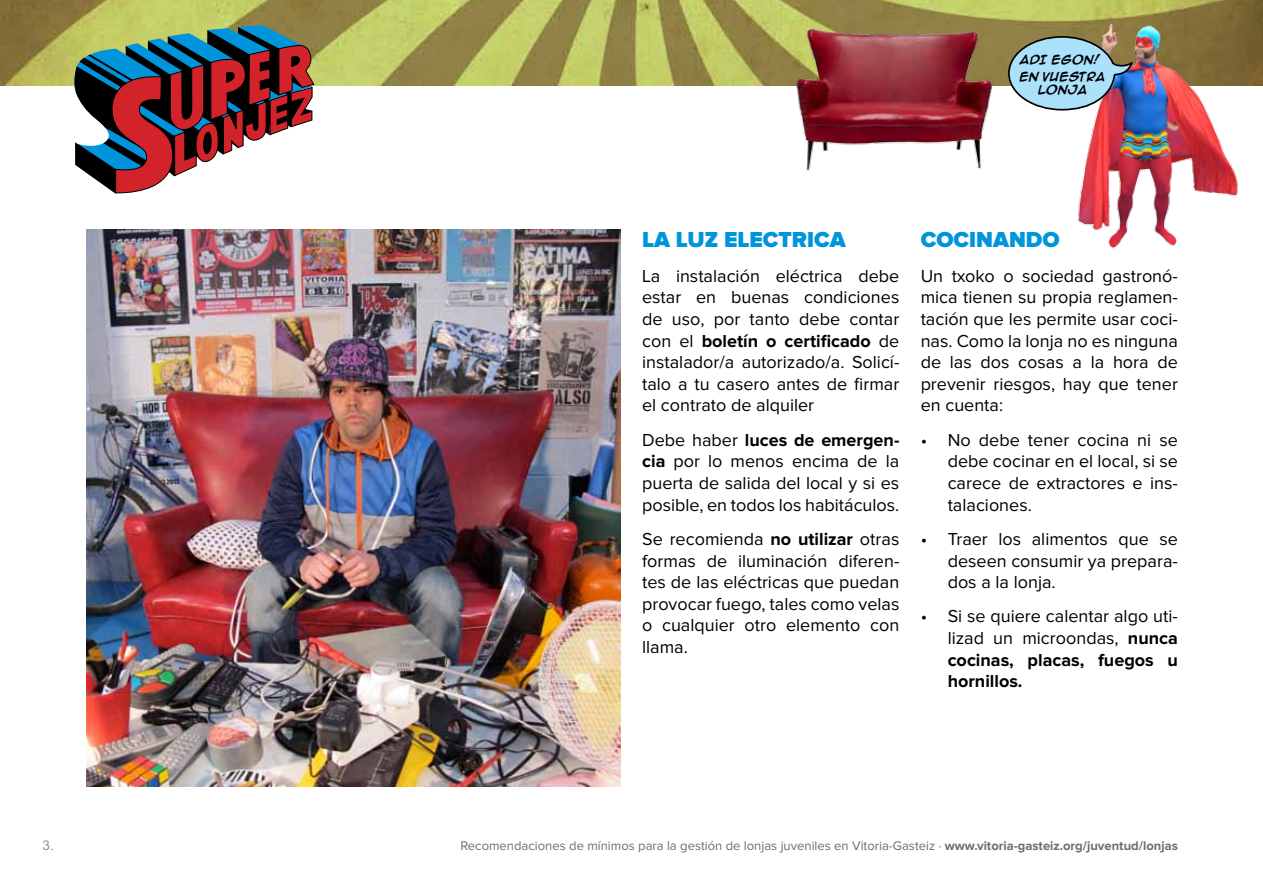
<style>
.page{position:relative;width:1263px;height:893px;background:#fff}
.page>*{position:absolute;margin:0;border:0;box-sizing:border-box;transform-origin:0 0}
.t1{font:900 22.5px "Proxima Nova";color:#0095da}
.t2{font:18px/21.6px "Proxima Nova";color:#000;text-align:justify}
.t3{font:13.5px "Arial";color:#939598}
.t4{font:13.05px "Proxima Nova";color:#6d6e71}
.t5{font:700 10.5px/17.1px "Anime Ace";letter-spacing:.01em;color:#000}
.s1{font-weight:700}
</style>
<div class="page">
<img style="left:1px;top:0;width:1262px;height:85px">
<svg style="left:72px;top:0;width:243px;height:455px"></svg>
<img style="left:778px;top:16px;width:230px;height:155px">
<img style="left:1034px;top:0;width:205px;height:249px">
<svg style="left:1007px;top:35px;width:128px;height:76px;background:#9cb6c3"></svg>
<img style="left:87px;top:230px;width:534px;height:557px">
<p class="t5" style="left:1019px;top:51px;width:88px">ADI EGON!<br>EN VUESTRA</p>
<p class="t5" style="left:1038px;top:81px;width:51px">LONJA</p>
<p class="t1" style="left:642px;top:230px;width:49px">LA LUZ</p>
<p class="t1" style="left:724px;top:230px;width:15px">ELECT</p>
<p class="t1" style="left:792px;top:230px;width:29px">RICA</p>
<p class="t2" style="left:642px;top:266px;width:259px">La instalación eléctrica debe estar en buenas condiciones de uso, por tanto debe contar con el <span class="s1">boletín o certificado</span> de instalador/a autorizado/a. Solicí&shy;talo a tu casero antes de firmar el contrato de alquiler</p>
<p class="t2" style="left:642px;top:430px;width:259px">Debe haber <span class="s1">luces de emergen&shy;cia</span> por lo menos encima de la puerta de salida del local y si es posible, en todos los habitáculos.</p>
<p class="t2" style="left:642px;top:529px;width:259px">Se recomienda <span class="s1">no utilizar</span> otras formas de iluminación diferen&shy;tes de las eléctricas que puedan provocar fuego, tales como velas o cualquier otro elemento con llama.</p>
<p class="t1" style="left:921px;top:230px;width:17px">COCINANDO</p>
<p class="t2" style="left:921px;top:266px;width:259px">Un txoko o sociedad gastronó&shy;mica tienen su propia reglamen&shy;tación que les permite usar coci&shy;nas. Como la lonja no es ninguna de las dos cosas a la hora de prevenir riesgos, hay que tener en cuenta:</p>
<p class="t2" style="left:948px;top:430px;width:232px;text-indent:-27px">• No debe tener cocina ni se debe cocinar en el local, si se carece de extractores e ins&shy;talaciones.</p>
<p class="t2" style="left:948px;top:529px;width:232px;text-indent:-27px">• Traer los alimentos que se deseen consumir ya prepara&shy;dos a la lonja.</p>
<p class="t2" style="left:948px;top:606px;width:232px;text-indent:-27px">• Si se quiere calentar algo uti&shy;lizad un microondas, <span class="s1">nunca cocinas, placas, fuegos u hornillos.</span></p>
<p class="t3" style="left:43px;top:836px;width:13px">3.</p>
<p class="t4" style="left:460px;top:840px;width:719px">Recomendaciones de mínimos para la gestión de lonjas juveniles en Vitoria-Gasteiz · <span class="s1">www.vitoria-gasteiz.org/juventud/lonjas</span></p>
</div>
